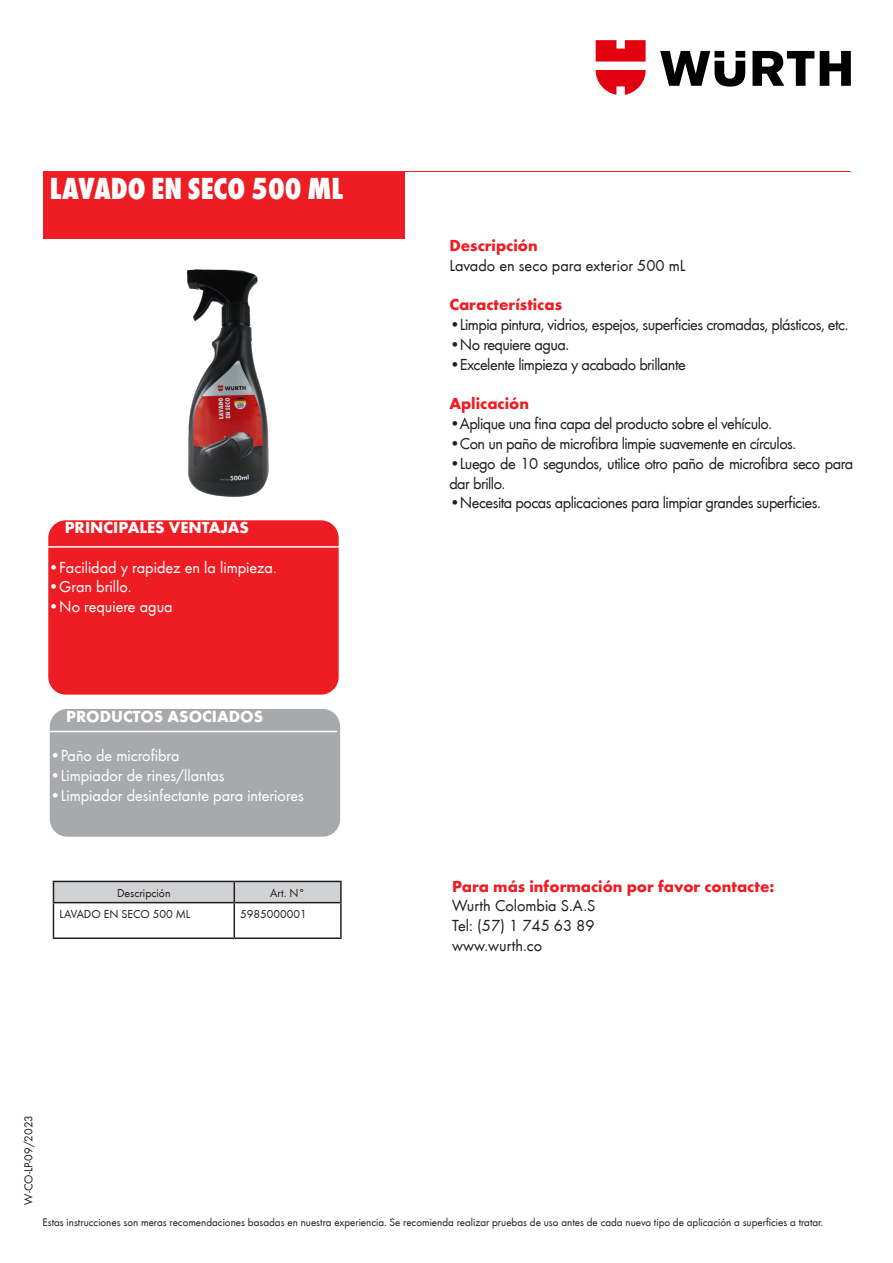
<style>
.page{position:relative;width:893px;height:1263px;background:#fff}
.page>*{position:absolute;margin:0;border:0;box-sizing:border-box;transform-origin:0 0}
.t1{font:800 condensed 31.5px "Wuerth";color:#fff}
.t2{font:16.5px/19.8px "Wuerth";letter-spacing:-.03em;color:#231f20}
.t3{font:16.5px "Wuerth";color:#fff}
.t4{font:16.5px "Wuerth";color:#231f20}
.t5{font:700 16.5px "Wuerth";color:#ee1d23}
.t6{font:700 16.5px "Wuerth";color:#fff}
.t7{font:12px "Wuerth";color:#231f20}
.t8{font:11.25px "Wuerth";color:#231f20}
</style>
<div class="page">
<hr style="left:43px;top:171px;width:808px;height:1px;background:#ee1d23">
<svg style="left:660px;top:51px;width:191px;height:36px"></svg>
<svg style="left:596px;top:40px;width:50px;height:55px"></svg>
<div style="left:43px;top:172px;width:362px;height:67px;background:#ee1d23"></div>
<div style="left:49px;top:708px;width:292px;height:129px;background:#a8a9ad;border-radius:18px"></div>
<div style="left:48px;top:707px;width:294px;height:131px;border:2px solid #fff;border-radius:18px"></div>
<div style="left:48px;top:519px;width:291px;height:176px;background:#ee1d23;border-radius:18px"></div>
<div style="left:47px;top:519px;width:293px;height:177px;border:2px solid #fff;border-radius:18px"></div>
<hr style="left:44px;top:731px;width:293px;height:1px;background:#fff">
<hr style="left:47px;top:546px;width:293px;height:2px;background:#fff">
<hr style="left:234px;top:881px;width:108px;height:1px;background:#231f20">
<svg style="left:53px;top:881px;width:287px;height:21px;background:#c4c5c7"></svg>
<hr style="left:340px;top:882px;width:2px;height:20px;background:#231f20">
<hr style="left:53px;top:902px;width:181px;height:1px;background:#231f20">
<hr style="left:53px;top:903px;width:1px;height:34px;background:#231f20">
<hr style="left:234px;top:902px;width:108px;height:1px;background:#231f20">
<hr style="left:234px;top:903px;width:1px;height:34px;background:#231f20">
<hr style="left:340px;top:903px;width:2px;height:34px;background:#231f20">
<hr style="left:53px;top:937px;width:181px;height:2px;background:#231f20">
<hr style="left:234px;top:937px;width:108px;height:2px;background:#231f20">
<img style="left:186px;top:269px;width:83px;height:228px">
<p class="t1" style="left:50px;top:166px;width:295px">LAVADO EN SECO 500 ML</p>
<p class="t6" style="left:65px;top:515px;width:186px">PRINCIPALES VENTAJAS</p>
<p class="t3" style="left:48px;top:556px;width:230px">•Facilidad y rapidez en la limpieza.</p>
<p class="t3" style="left:48px;top:576px;width:85px">•Gran brillo.</p>
<p class="t3" style="left:48px;top:595px;width:126px">•No requiere agua</p>
<p class="t6" style="left:66px;top:704px;width:198px">PRODUCTOS ASOCIADOS</p>
<p class="t3" style="left:50px;top:744px;width:131px">•Paño de microfibra</p>
<p class="t3" style="left:50px;top:764px;width:176px">•Limpiador de rines/llantas</p>
<p class="t3" style="left:50px;top:784px;width:256px">•Limpiador desinfectante para interiores</p>
<p class="t7" style="left:117px;top:884px;width:55px">Descripción</p>
<p class="t7" style="left:270px;top:884px;width:36px">Art. N°</p>
<p class="t7" style="left:59px;top:906px;width:132px">LAVADO EN SECO 500 ML</p>
<p class="t7" style="left:240px;top:906px;width:68px">5985000001</p>
<p class="t5" style="left:449px;top:233px;width:90px">Descripción</p>
<p class="t4" style="left:449px;top:254px;width:238px">Lavado en seco para exterior 500 mL</p>
<p class="t5" style="left:449px;top:293px;width:114px">Características</p>
<p class="t2" style="left:449px;top:314px;width:401px">•Limpia pintura, vidrios, espejos, superficies cromadas, plásticos, etc.</p>
<p class="t2" style="left:449px;top:334px;width:121px">•No requiere agua.</p>
<p class="t2" style="left:449px;top:353px;width:238px">•Excelente limpieza y acabado brillante</p>
<p class="t5" style="left:449px;top:392px;width:81px">Aplicación</p>
<p class="t2" style="left:449px;top:413px;width:324px">•Aplique una fina capa del producto sobre el vehículo.</p>
<p class="t2" style="left:449px;top:433px;width:348px">•Con un paño de microfibra limpie suavemente en círculos.</p>
<p class="t2" style="left:449px;top:452px;width:405px">•Luego de 10 segundos, utilice otro paño de microfibra seco para dar brillo.</p>
<p class="t2" style="left:449px;top:492px;width:373px">•Necesita pocas aplicaciones para limpiar grandes superficies.</p>
<p class="t5" style="left:452px;top:874px;width:324px">Para más información por favor contacte:</p>
<p class="t4" style="left:452px;top:895px;width:145px">Wurth Colombia S.A.S</p>
<p class="t4" style="left:452px;top:914px;width:144px">Tel: (57) 1 745 63 89</p>
<p class="t4" style="left:452px;top:934px;width:91px">www.wurth.co</p>
<p class="t7" style="left:20px;top:1205px;width:91px;rotate:-90deg">W-CO-LP-09/2023</p>
<p class="t8" style="left:43px;top:1214px;width:782px">Estas instrucciones son meras recomendaciones basadas en nuestra experiencia. Se recomienda realizar pruebas de uso antes de cada nuevo tipo de aplicación a superficies a tratar.</p>
</div>
